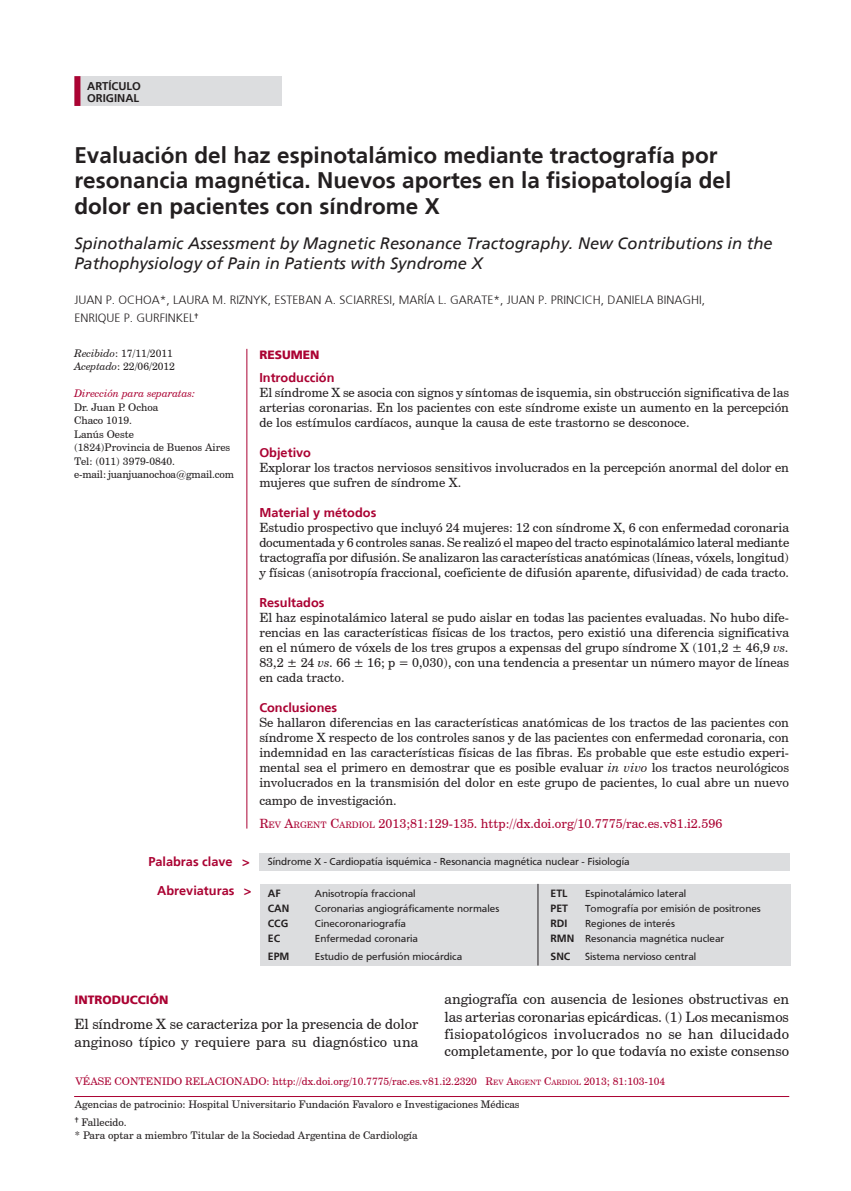
<style>
.page{position:relative;width:851px;height:1191px;background:#fff}
.page>*{position:absolute;margin:0;border:0;box-sizing:border-box;transform-origin:0 0}
.titulo{font:700 22.5px/25.5px "Frutiger";color:#231f20}
.Titulo_Inglés{font:italic 16.5px/19.5px "Frutiger";color:#231f20}
.texto1{font:14.25px/17.2px "Century Schoolbook BT";color:#231f20}
.resumen{font:12.75px/15px "Century Schoolbook BT";color:#231f20;text-align:justify}
.pie_resumen{font:12.75px "Century Schoolbook BT";color:#ab0333}
.resubtit1{font:700 12.75px "Frutiger";color:#ab0333}
.pal_clave{font:700 12.75px "Frutiger";color:#ab0333}
.autor{font:300 12px "Frutiger";color:#231f20}
.subtit{font:900 12px "Frutiger";color:#ab0333}
.seccion{font:700 11.25px "Frutiger";color:#231f20}
.pie{font:10.5px "Century Schoolbook BT";color:#231f20}
.abreviat{font:10.5px "Frutiger";color:#231f20}
.pie-2{font:10.5px "Century Schoolbook BT";color:#ab0333}
.claves{font:10.5px "Frutiger";color:#231f20}
.abreviat-2{font:700 10.5px "Frutiger";color:#231f20}
.pie-3{font:italic 10.5px "Century Schoolbook BT";color:#ab0333}
.s1{font-style:italic}
.s2{font-style:inherit}
.s3{font-size:8.85px}
.s4{font-weight:700}
.s5{font-size:7.35px}
</style>
<div class="page">
<div style="left:74px;top:76px;width:208px;height:30px;background:#dcdddf"></div>
<hr style="left:246px;top:349px;width:1px;height:479px;background:#ab0333">
<div style="left:74px;top:76px;width:6px;height:30px;background:#ab0333"></div>
<hr style="left:74px;top:1096px;width:715px;height:1px;background:#ab0333">
<div style="left:259px;top:853px;width:530px;height:17px;background:#dcdddf"></div>
<div style="left:260px;top:884px;width:530px;height:81px;background:#dcdddf"></div>
<hr style="left:537px;top:884px;width:1px;height:81px;background:#231f20">
<p class="seccion" style="left:87px;top:79px;width:55px">ARTÍCULO</p>
<p class="seccion" style="left:87px;top:92px;width:53px">ORIGINAL</p>
<p class="titulo" style="left:74px;top:142px;width:658px">Evaluación del haz espinotalámico mediante tractografía por resonancia magnética. Nuevos aportes en la fisiopatología del dolor en pacientes con síndrome X</p>
<p class="Titulo_Inglés" style="left:74px;top:234px;width:699px">Spinothalamic Assessment by Magnetic Resonance Tractography. New Contributions in the<br>Pathophysiology of Pain in Patients with Syndrome X</p>
<p class="autor" style="left:74px;top:293px;width:632px">JUAN P. OCHOA*, LAURA M. RIZNYK, ESTEBAN A. SCIARRESI, MARÍA L. GARATE*, JUAN P. PRINCICH, DANIELA BINAGHI,</p>
<p class="autor" style="left:74px;top:311px;width:122px">ENRIQUE P. GURFINKEL</p>
<p class="pie" style="left:74px;top:347px;width:100px"><span class="s1">Recibido</span>: 17/11/2011</p>
<p class="pie" style="left:74px;top:360px;width:102px"><span class="s1">Aceptado</span>: 22/06/2012</p>
<p class="pie-3" style="left:74px;top:387px;width:123px">Dirección para separatas:</p>
<p class="pie" style="left:74px;top:401px;width:86px">Dr. Juan P. Ochoa</p>
<p class="pie" style="left:74px;top:414px;width:59px">Chaco 1019.</p>
<p class="pie" style="left:74px;top:428px;width:61px">Lanús Oeste</p>
<p class="pie" style="left:74px;top:441px;width:157px">(1824)Provincia de Buenos Aires</p>
<p class="pie" style="left:74px;top:455px;width:102px">Tel: (011) 3979-0840.</p>
<p class="pie" style="left:74px;top:468px;width:161px">e-mail: juanjuanochoa@gmail.com</p>
<p class="pal_clave" style="left:148px;top:854px;width:103px">Palabras clave &gt;</p>
<p class="pal_clave" style="left:157px;top:882px;width:96px">Abreviaturas &gt;</p>
<p class="subtit" style="left:259px;top:347px;width:61px">RESUMEN</p>
<p class="resubtit1" style="left:259px;top:370px;width:77px">Introducción</p>
<p class="resumen" style="left:259px;top:385px;width:531px">El síndrome X se asocia con signos y síntomas de isquemia, sin obstrucción significativa de las arterias coronarias. En los pacientes con este síndrome existe un aumento en la percepción de los estímulos cardíacos, aunque la causa de este trastorno se desconoce.</p>
<p class="resubtit1" style="left:259px;top:445px;width:53px">Objetivo</p>
<p class="resumen" style="left:259px;top:460px;width:531px">Explorar los tractos nerviosos sensitivos involucrados en la percepción anormal del dolor en mujeres que sufren de síndrome X.</p>
<p class="resubtit1" style="left:259px;top:505px;width:118px">Material y métodos</p>
<p class="resumen" style="left:259px;top:520px;width:531px">Estudio prospectivo que incluyó 24 mujeres: 12 con síndrome X, 6 con enfermedad coronaria documentada y 6 controles sanas. Se realizó el mapeo del tracto espinotalámico lateral mediante tractografía por difusión. Se analizaron las características anatómicas (líneas, vóxels, longitud) y físicas (anisotropía fraccional, coeficiente de difusión aparente, difusividad) de cada tracto.</p>
<p class="resubtit1" style="left:259px;top:595px;width:67px">Resultados</p>
<p class="resumen" style="left:259px;top:610px;width:531px">El haz espinotalámico lateral se pudo aislar en todas las pacientes evaluadas. No hubo dife&shy;rencias en las características físicas de los tractos, pero existió una diferencia significativa en el número de vóxels de los tres grupos a expensas del grupo síndrome X (101,2 ± 46,9 <span class="s1">vs.<br></span>83,2 ± 24 <span class="s1">vs.</span> 66 ± 16; p = 0,030), con una tendencia a presentar un número mayor de líneas en cada tracto.</p>
<p class="resubtit1" style="left:259px;top:700px;width:79px">Conclusiones</p>
<p class="resumen" style="left:259px;top:715px;width:531px">Se hallaron diferencias en las características anatómicas de los tractos de las pacientes con síndrome X respecto de los controles sanos y de las pacientes con enfermedad coronaria, con indemnidad en las características físicas de las fibras. Es probable que este estudio experi&shy;mental sea el primero en demostrar que es posible evaluar <span class="s1">in vivo</span> los tractos neurológicos involucrados en la transmisión del dolor en este grupo de pacientes, lo cual abre un nuevo</p>
<p class="resumen" style="left:259px;top:792px;width:139px">campo de investigación.</p>
<p class="pie_resumen" style="left:259px;top:816px;width:464px"><span class="s2">R</span><span class="s3">EV</span> <span class="s2">A</span><span class="s3">RGENT</span> <span class="s2">C</span><span class="s3">ARDIOL</span> <span class="s2">2013;81:</span>129-135. http://dx.doi.org/10.7775/rac.es.v81.i2.596</p>
<p class="claves" style="left:268px;top:856px;width:363px">Síndrome X - Cardiopatía isquémica - Resonancia magnética nuclear - Fisiología</p>
<p class="abreviat-2" style="left:268px;top:887px;width:14px">AF</p>
<p class="abreviat" style="left:315px;top:888px;width:102px">Anisotropía fraccional</p>
<p class="abreviat-2" style="left:550px;top:887px;width:18px">ETL</p>
<p class="abreviat" style="left:585px;top:888px;width:103px">Espinotalámico lateral</p>
<p class="abreviat-2" style="left:268px;top:902px;width:23px">CAN</p>
<p class="abreviat" style="left:315px;top:902px;width:186px">Coronarias angiográficamente normales</p>
<p class="abreviat-2" style="left:550px;top:902px;width:19px">PET</p>
<p class="abreviat" style="left:585px;top:902px;width:177px">Tomografía por emisión de positrones</p>
<p class="abreviat-2" style="left:268px;top:917px;width:22px">CCG</p>
<p class="abreviat" style="left:315px;top:917px;width:93px">Cinecoronariografía</p>
<p class="abreviat-2" style="left:550px;top:917px;width:18px">RDI</p>
<p class="abreviat" style="left:585px;top:917px;width:91px">Regiones de interés</p>
<p class="abreviat-2" style="left:268px;top:932px;width:14px">EC</p>
<p class="abreviat" style="left:315px;top:932px;width:105px">Enfermedad coronaria</p>
<p class="abreviat" style="left:550px;top:932px;width:175px"><span class="s4">RMN</span> Resonancia magnética nuclear</p>
<p class="abreviat-2" style="left:268px;top:949px;width:23px">EPM</p>
<p class="abreviat" style="left:315px;top:950px;width:149px">Estudio de perfusión miocárdica</p>
<p class="abreviat-2" style="left:550px;top:949px;width:21px">SNC</p>
<p class="abreviat" style="left:585px;top:950px;width:113px">Sistema nervioso central</p>
<p class="subtit" style="left:74px;top:992px;width:96px">INTRODUCCIÓN</p>
<p class="texto1" style="left:74px;top:1015px;width:345px">El síndrome X se caracteriza por la presencia de dolor anginoso típico y requiere para su diagnóstico una</p>
<p class="texto1" style="left:444px;top:990px;width:346px;text-align:justify">angiografía con ausencia de lesiones obstructivas en las arterias coronarias epicárdicas. (1) Los mecanismos fisiopatológicos involucrados no se han dilucidado completamente, por lo que todavía no existe consenso</p>
<p class="pie-2" style="left:75px;top:1074px;width:591px">VÉASE CONTENIDO RELACIONADO: http://dx.doi.org/10.7775/rac.es.v81.i2.2320 <span class="s2">R</span><span class="s5">EV</span> <span class="s2">A</span><span class="s5">RGENT</span> <span class="s2">C</span><span class="s5">ARDIOL</span> 2013; 81:103-104</p>
<p class="pie" style="left:75px;top:1097px;width:446px">Agencias de patrocinio: Hospital Universitario Fundación Favaloro e Investigaciones Médicas</p>
<p class="pie" style="left:82px;top:1115px;width:47px">Fallecido.</p>
<p class="pie" style="left:75px;top:1128px;width:344px">* Para optar a miembro Titular de la Sociedad Argentina de Cardiología</p>
</div>
